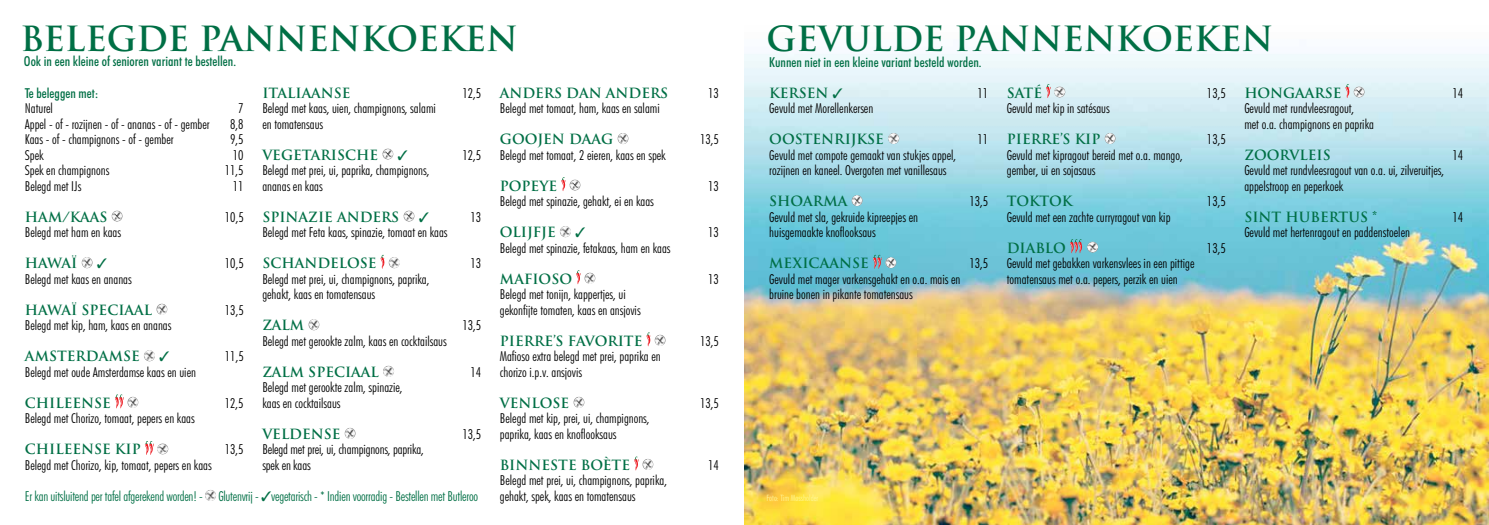
<style>
.page{position:relative;width:1489px;height:525px;background:#fff}
.page>*{position:absolute;margin:0;border:0;box-sizing:border-box;transform-origin:0 0}
.t1{font:700 33.75px "Trajan Pro";color:#006f45}
.t2{font:300 condensed 13.75px/15.5px "Futura BT";color:#000}
.t3{font:700 13.75px "Trajan Pro";color:#006f45}
.t4{font:300 condensed 13.75px "Futura BT";letter-spacing:-.015em;color:#006f45}
.t5{font:500 condensed 13.75px "Futura BT";color:#006f45}
.t6{font:300 condensed 8.75px "Futura BT";color:#fff799}
</style>
<div class="page">
<img style="left:744px;top:54px;width:744px;height:470px">
<svg style="left:888px;top:133px;width:11px;height:11px"></svg>
<svg style="left:851px;top:195px;width:11px;height:11px"></svg>
<svg style="left:873px;top:255px;width:23px;height:13px"></svg>
<svg style="left:1046px;top:84px;width:19px;height:14px"></svg>
<svg style="left:1104px;top:133px;width:11px;height:11px"></svg>
<svg style="left:1069px;top:239px;width:12px;height:14px"></svg>
<svg style="left:1087px;top:241px;width:11px;height:11px"></svg>
<svg style="left:1345px;top:84px;width:19px;height:14px"></svg>
<svg style="left:112px;top:210px;width:11px;height:11px"></svg>
<svg style="left:156px;top:303px;width:11px;height:11px"></svg>
<svg style="left:115px;top:394px;width:23px;height:14px"></svg>
<svg style="left:145px;top:441px;width:23px;height:13px"></svg>
<svg style="left:380px;top:255px;width:20px;height:13px"></svg>
<svg style="left:308px;top:319px;width:11px;height:11px"></svg>
<svg style="left:383px;top:365px;width:11px;height:11px"></svg>
<svg style="left:344px;top:427px;width:12px;height:11px"></svg>
<svg style="left:617px;top:133px;width:11px;height:11px"></svg>
<svg style="left:561px;top:177px;width:19px;height:14px"></svg>
<svg style="left:576px;top:270px;width:19px;height:14px"></svg>
<svg style="left:646px;top:332px;width:19px;height:14px"></svg>
<svg style="left:573px;top:396px;width:11px;height:11px"></svg>
<svg style="left:634px;top:456px;width:19px;height:14px"></svg>
<svg style="left:205px;top:490px;width:11px;height:10px"></svg>
<svg style="left:82px;top:257px;width:11px;height:11px"></svg>
<svg style="left:144px;top:350px;width:11px;height:11px"></svg>
<svg style="left:382px;top:148px;width:12px;height:12px"></svg>
<svg style="left:403px;top:210px;width:12px;height:12px"></svg>
<svg style="left:560px;top:226px;width:11px;height:11px"></svg>
<h1 class="t1" style="left:20px;top:18px;width:499px">BELEGDE PANNENKOEKEN</h1>
<p class="t5" style="left:25px;top:84px;width:75px">Te beleggen met:</p>
<p class="t2" style="left:25px;top:100px;width:30px">Naturel</p>
<p class="t2" style="left:238px;top:100px;width:7px">7</p>
<p class="t2" style="left:25px;top:116px;width:186px">Appel - of - rozijnen - of - ananas - of - gember</p>
<p class="t2" style="left:230px;top:116px;width:15px">8,8</p>
<p class="t2" style="left:25px;top:131px;width:150px">Kaas - of - champignons - of - gember</p>
<p class="t2" style="left:230px;top:131px;width:15px">9,5</p>
<p class="t2" style="left:25px;top:147px;width:20px">Spek</p>
<p class="t2" style="left:233px;top:147px;width:12px">10</p>
<p class="t2" style="left:25px;top:162px;width:86px">Spek en champignons</p>
<p class="t2" style="left:225px;top:162px;width:20px">11,5</p>
<p class="t2" style="left:25px;top:178px;width:58px">Belegd met IJs</p>
<p class="t2" style="left:233px;top:178px;width:12px">11</p>
<p class="t3" style="left:25px;top:208px;width:84px">HAM/KAAS</p>
<p class="t2" style="left:225px;top:209px;width:20px">10,5</p>
<p class="t2" style="left:25px;top:224px;width:98px">Belegd met ham en kaas</p>
<p class="t3" style="left:25px;top:254px;width:54px">HAWAÏ</p>
<p class="t2" style="left:225px;top:255px;width:20px">10,5</p>
<p class="t2" style="left:25px;top:271px;width:108px">Belegd met kaas en ananas</p>
<p class="t3" style="left:25px;top:301px;width:129px">HAWAÏ SPECIAAL</p>
<p class="t2" style="left:225px;top:302px;width:20px">13,5</p>
<p class="t2" style="left:25px;top:317px;width:148px">Belegd met kip, ham, kaas en ananas</p>
<p class="t3" style="left:25px;top:347px;width:116px">AMSTERDAMSE</p>
<p class="t2" style="left:225px;top:348px;width:20px">11,5</p>
<p class="t2" style="left:25px;top:364px;width:173px">Belegd met oude Amsterdamse kaas en uien</p>
<p class="t3" style="left:25px;top:394px;width:87px">CHILEENSE</p>
<p class="t2" style="left:225px;top:395px;width:20px">12,5</p>
<p class="t2" style="left:25px;top:410px;width:171px">Belegd met Chorizo, tomaat, pepers en kaas</p>
<p class="t3" style="left:25px;top:440px;width:117px">CHILEENSE KIP</p>
<p class="t2" style="left:225px;top:441px;width:20px">13,5</p>
<p class="t2" style="left:25px;top:457px;width:188px">Belegd met Chorizo, kip, tomaat, pepers en kaas</p>
<h1 class="t1" style="left:766px;top:18px;width:508px">GEVULDE PANNENKOEKEN</h1>
<p class="t3" style="left:769px;top:84px;width:75px">KERSEN ✓</p>
<p class="t2" style="left:977px;top:85px;width:12px">11</p>
<p class="t2" style="left:769px;top:100px;width:105px">Gevuld met Morellenkersen</p>
<p class="t3" style="left:769px;top:130px;width:116px">OOSTENRIJKSE</p>
<p class="t2" style="left:977px;top:131px;width:12px">11</p>
<p class="t2" style="left:769px;top:147px;width:188px">Gevuld met compote gemaakt van stukjes appel, rozijnen en kaneel. Overgoten met vanillesaus</p>
<p class="t3" style="left:769px;top:192px;width:80px">SHOARMA</p>
<p class="t2" style="left:969px;top:193px;width:20px">13,5</p>
<p class="t2" style="left:769px;top:209px;width:150px">Gevuld met sla, gekruide kipreepjes en huisgemaakte knoflooksaus</p>
<p class="t3" style="left:769px;top:254px;width:101px">MEXICAANSE</p>
<p class="t2" style="left:969px;top:255px;width:20px">13,5</p>
<p class="t2" style="left:769px;top:271px;width:193px">Gevuld met mager varkensgehakt en o.a. mais en bruine bonen in pikante tomatensaus</p>
<p class="t5" style="left:24px;top:53px;width:214px">Ook in een kleine of senioren variant te bestellen.</p>
<p class="t5" style="left:769px;top:53px;width:214px">Kunnen niet in een kleine variant besteld worden.</p>
<p class="t3" style="left:1006px;top:84px;width:37px">SATÉ</p>
<p class="t2" style="left:1206px;top:85px;width:20px">13,5</p>
<p class="t2" style="left:1006px;top:100px;width:104px">Gevuld met kip in satésaus</p>
<p class="t3" style="left:1006px;top:130px;width:95px">PIERRE’S KIP</p>
<p class="t2" style="left:1206px;top:131px;width:20px">13,5</p>
<p class="t2" style="left:1006px;top:147px;width:177px">Gevuld met kipragout bereid met o.a. mango, gember, ui en sojasaus</p>
<p class="t3" style="left:1006px;top:192px;width:67px">TOKTOK</p>
<p class="t2" style="left:1206px;top:193px;width:20px">13,5</p>
<p class="t2" style="left:1006px;top:209px;width:165px">Gevuld met een zachte curryragout van kip</p>
<p class="t3" style="left:1006px;top:239px;width:61px">DIABLO</p>
<p class="t2" style="left:1206px;top:240px;width:20px">13,5</p>
<p class="t2" style="left:1006px;top:255px;width:189px">Gevuld met gebakken varkensvlees in een pittige tomatensaus met o.a. pepers, perzik en uien</p>
<p class="t3" style="left:500px;top:84px;width:170px">ANDERS DAN ANDERS</p>
<p class="t2" style="left:708px;top:85px;width:12px">13</p>
<p class="t2" style="left:500px;top:100px;width:161px">Belegd met tomaat, ham, kaas en salami</p>
<p class="t3" style="left:500px;top:130px;width:115px">GOOJEN DAAG</p>
<p class="t2" style="left:700px;top:131px;width:20px">13,5</p>
<p class="t2" style="left:500px;top:147px;width:167px">Belegd met tomaat, 2 eieren, kaas en spek</p>
<p class="t3" style="left:500px;top:177px;width:59px">POPEYE</p>
<p class="t2" style="left:708px;top:178px;width:12px">13</p>
<p class="t2" style="left:500px;top:193px;width:155px">Belegd met spinazie, gehakt, ei en kaas</p>
<p class="t3" style="left:500px;top:223px;width:57px">OLIJFJE</p>
<p class="t2" style="left:708px;top:224px;width:12px">13</p>
<p class="t2" style="left:500px;top:240px;width:172px">Belegd met spinazie, fetakaas, ham en kaas</p>
<p class="t3" style="left:500px;top:270px;width:74px">MAFIOSO</p>
<p class="t2" style="left:708px;top:271px;width:12px">13</p>
<p class="t2" style="left:500px;top:286px;width:142px">Belegd met tonijn, kappertjes, ui gekonfijte tomaten, kaas en ansjovis</p>
<p class="t3" style="left:500px;top:332px;width:144px">PIERRE’S FAVORITE</p>
<p class="t2" style="left:700px;top:333px;width:20px">13,5</p>
<p class="t2" style="left:500px;top:348px;width:162px">Mafioso extra belegd met prei, paprika en chorizo i.p.v. ansjovis</p>
<p class="t3" style="left:500px;top:394px;width:71px">VENLOSE</p>
<p class="t2" style="left:700px;top:395px;width:20px">13,5</p>
<p class="t2" style="left:500px;top:410px;width:151px">Belegd met kip, prei, ui, champignons, paprika, kaas en knoflooksaus</p>
<p class="t3" style="left:500px;top:456px;width:132px">BINNESTE BOÈTE</p>
<p class="t2" style="left:708px;top:457px;width:12px">14</p>
<p class="t2" style="left:500px;top:472px;width:169px">Belegd met prei, ui, champignons, paprika, gehakt, spek, kaas en tomatensaus</p>
<p class="t3" style="left:262px;top:84px;width:90px">ITALIAANSE</p>
<p class="t2" style="left:462px;top:85px;width:20px">12,5</p>
<p class="t2" style="left:262px;top:100px;width:175px">Belegd met kaas, uien, champignons, salami en tomatensaus</p>
<p class="t3" style="left:262px;top:146px;width:117px">VEGETARISCHE</p>
<p class="t2" style="left:462px;top:147px;width:20px">12,5</p>
<p class="t2" style="left:262px;top:162px;width:169px">Belegd met prei, ui, paprika, champignons, ananas en kaas</p>
<p class="t3" style="left:262px;top:208px;width:138px">SPINAZIE ANDERS</p>
<p class="t2" style="left:470px;top:209px;width:12px">13</p>
<p class="t2" style="left:262px;top:224px;width:187px">Belegd met Feta kaas, spinazie, tomaat en kaas</p>
<p class="t3" style="left:262px;top:254px;width:116px">SCHANDELOSE</p>
<p class="t2" style="left:470px;top:255px;width:12px">13</p>
<p class="t2" style="left:262px;top:271px;width:169px">Belegd met prei, ui, champignons, paprika, gehakt, kaas en tomatensaus</p>
<p class="t3" style="left:262px;top:316px;width:43px">ZALM</p>
<p class="t2" style="left:462px;top:317px;width:20px">13,5</p>
<p class="t2" style="left:262px;top:333px;width:186px">Belegd met gerookte zalm, kaas en cocktailsaus</p>
<p class="t3" style="left:262px;top:363px;width:118px">ZALM SPECIAAL</p>
<p class="t2" style="left:470px;top:364px;width:12px">14</p>
<p class="t2" style="left:262px;top:379px;width:142px">Belegd met gerookte zalm, spinazie, kaas en cocktailsaus</p>
<p class="t3" style="left:262px;top:425px;width:80px">VELDENSE</p>
<p class="t2" style="left:462px;top:426px;width:20px">13,5</p>
<p class="t2" style="left:262px;top:441px;width:163px">Belegd met prei, ui, champignons, paprika, spek en kaas</p>
<p class="t3" style="left:1244px;top:84px;width:99px">HONGAARSE</p>
<p class="t2" style="left:1452px;top:85px;width:12px">14</p>
<p class="t2" style="left:1244px;top:100px;width:131px">Gevuld met rundvleesragout,<br>met o.a. champignons en paprika</p>
<p class="t3" style="left:1244px;top:146px;width:88px">ZOORVLEIS</p>
<p class="t2" style="left:1452px;top:147px;width:12px">14</p>
<p class="t2" style="left:1244px;top:162px;width:201px">Gevuld met rundvleesragout van o.a. ui, zilveruitjes, appelstroop en peperkoek</p>
<p class="t3" style="left:1244px;top:208px;width:135px">SINT HUBERTUS *</p>
<p class="t2" style="left:1452px;top:209px;width:12px">14</p>
<p class="t2" style="left:1244px;top:224px;width:167px">Gevuld met hertenragout en paddenstoelen</p>
<p class="t4" style="left:25px;top:487px;width:455px">Er kan uitsluitend per tafel afgerekend worden! - Glutenvrij - ✓vegetarisch - * Indien voorradig - Bestellen met Butleroo</p>
<p class="t6" style="left:766px;top:492px;width:53px">Foto: Tim Mossholder</p>
</div>
